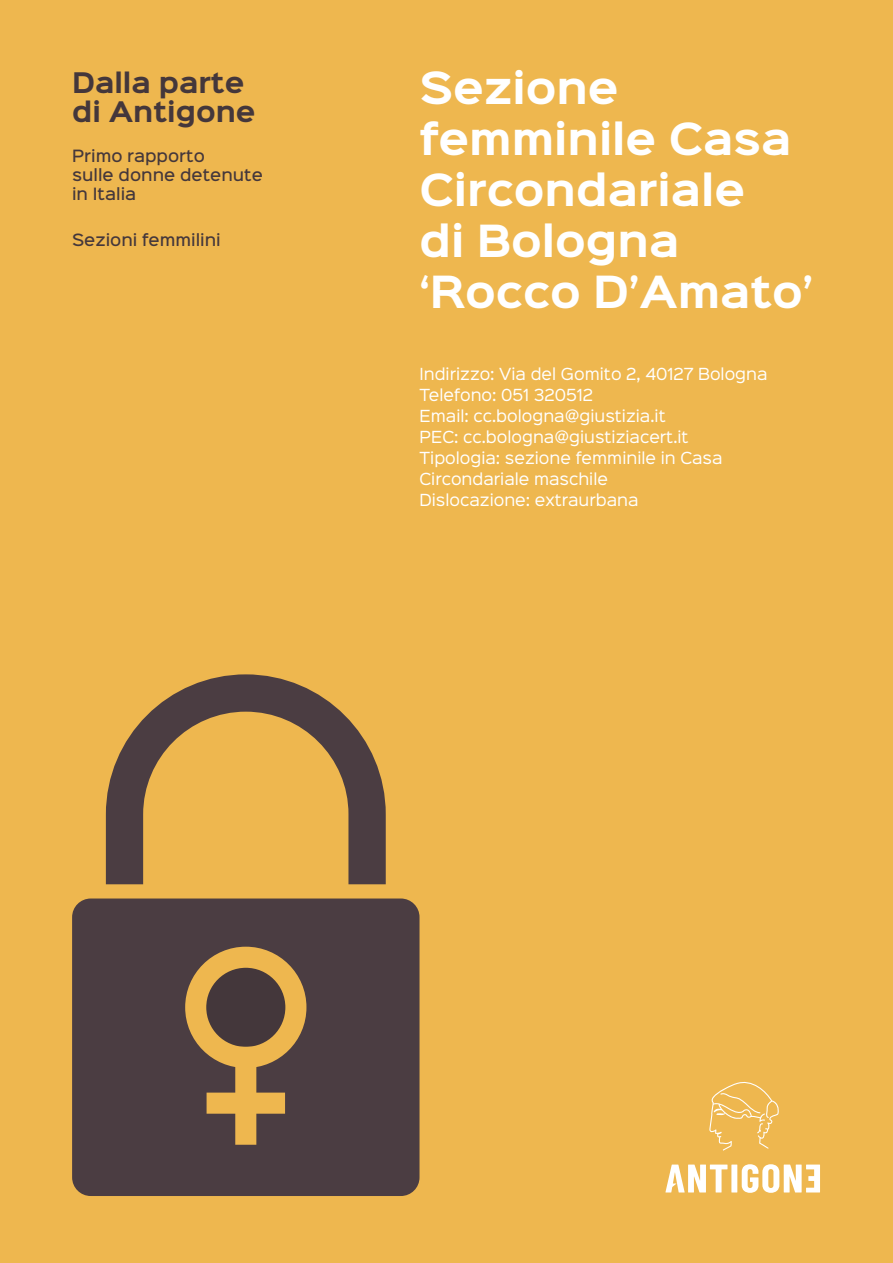
<style>
.page{position:relative;width:893px;height:1263px;background:#eeb74f}
.page>*{position:absolute;margin:0;border:0;box-sizing:border-box;transform-origin:0 0}
.t1{font:700 39.9px/50.8px "Sinkin Sans 700";color:#fff}
.t2{font:700 25.65px "Sinkin Sans 700";color:#44373b}
.t3{font:500 15.3px "Sinkin Sans 500";color:#44373b}
.t4{font:15px/21px "Sinkin Sans 400";color:#fff}
</style>
<div class="page">
<svg style="left:665px;top:1164px;width:155px;height:29px"></svg>
<svg style="left:709px;top:1081px;width:70px;height:70px"></svg>
<div style="left:72px;top:898px;width:347px;height:298px;background:#4b3d42;border-radius:19px"></div>
<svg style="left:106px;top:674px;width:280px;height:210px"></svg>
<svg style="left:196px;top:957px;width:100px;height:100px"></svg>
<div style="left:185px;top:947px;width:121px;height:121px;border:21px solid #eeb74f;border-radius:50%"></div>
<div style="left:235px;top:1047px;width:21px;height:98px;background:#eeb74f"></div>
<div style="left:207px;top:1092px;width:78px;height:22px;background:#eeb74f"></div>
<p class="t2" style="left:72px;top:69px;width:174px">Dalla parte</p>
<p class="t2" style="left:72px;top:98px;width:185px">di Antigone</p>
<p class="t3" style="left:72px;top:142px;width:134px">Primo rapporto</p>
<p class="t3" style="left:72px;top:162px;width:192px">sulle donne detenute</p>
<p class="t3" style="left:72px;top:181px;width:66px">in Italia</p>
<p class="t3" style="left:72px;top:227px;width:150px">Sezioni femmilini</p>
<p class="t1" style="left:419px;top:65px;width:374px">Sezione femminile Casa<br>Circondariale</p>
<p class="t1" style="left:419px;top:218px;width:395px">di Bologna ‘Rocco D’Amato’</p>
<p class="t4" style="left:419px;top:362px;width:350px">Indirizzo: Via del Gomito 2, 40127 Bologna</p>
<p class="t4" style="left:419px;top:383px;width:175px">Telefono: 051 320512</p>
<p class="t4" style="left:419px;top:404px;width:248px">Email: cc.bologna@giustizia.it</p>
<p class="t4" style="left:419px;top:425px;width:271px">PEC: cc.bologna@giustiziacert.it</p>
<p class="t4" style="left:419px;top:446px;width:305px">Tipologia: sezione femminile in Casa<br>Circondariale maschile</p>
<p class="t4" style="left:419px;top:488px;width:220px">Dislocazione: extraurbana</p>
</div>
